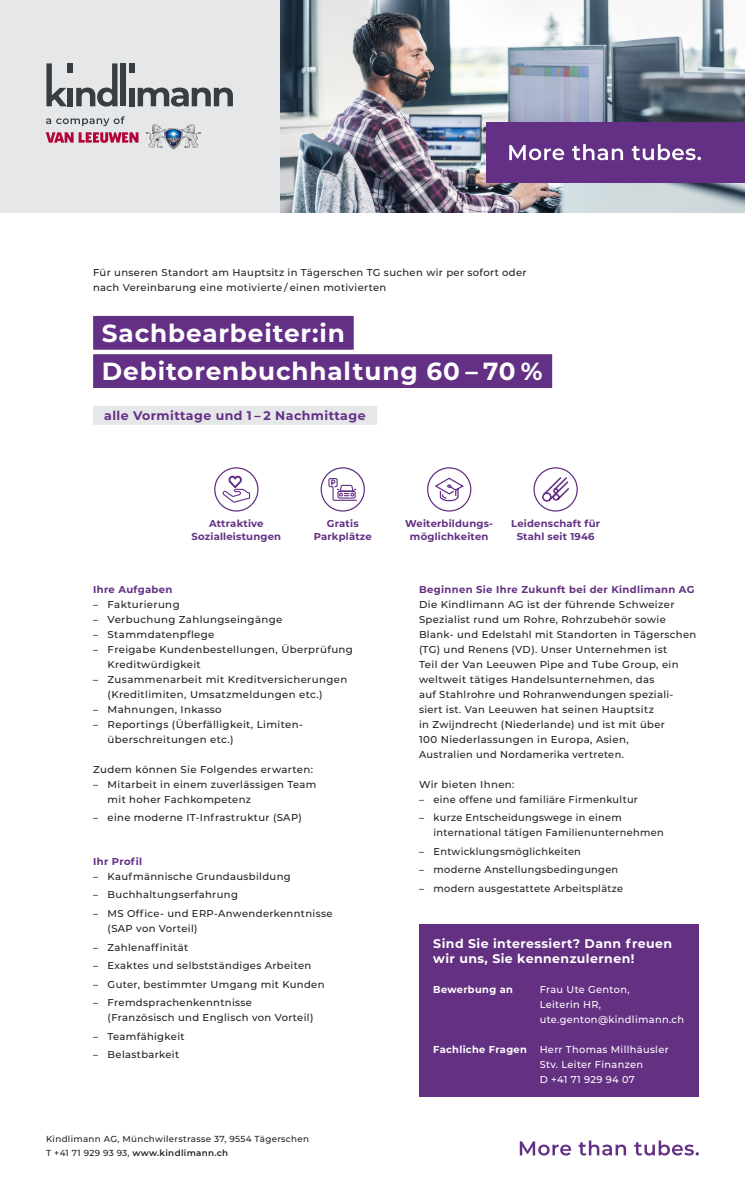
<style>
.page{position:relative;width:745px;height:1188px;background:#fff}
.page>*{position:absolute;margin:0;border:0;box-sizing:border-box;transform-origin:0 0}
.t1{font:700 24.75px "Montserrat";letter-spacing:.035em;color:#fff}
.Info{font:700 12.5px/15px "Montserrat";letter-spacing:.035em;color:#fff}
.t2{font:700 12.5px "Montserrat";letter-spacing:.035em;color:#633085}
.Info-2{font:500 10px/15px "Montserrat";letter-spacing:.035em;color:#231f20}
.Name{font:700 10px/12.5px "Montserrat";letter-spacing:.02em;color:#633085;text-align:center}
.Info-3{font:500 10px/15px "Montserrat";letter-spacing:.035em;color:#fff}
.t3{font:700 10px "Montserrat";letter-spacing:.035em;color:#643082}
.Info-4{font:700 10px "Montserrat";letter-spacing:.035em;color:#fff}
.t4{font:500 8.75px "Montserrat";letter-spacing:.035em;color:#231f20}
.t5{font:600 8.75px "Montserrat";letter-spacing:.035em;color:#231f20}
.s1{font-weight:500}
</style>
<div class="page">
<img style="left:279px;top:0;width:465px;height:213px">
<div style="left:486px;top:122px;width:258px;height:61px;background:#633085"></div>
<svg style="left:509px;top:144px;width:191px;height:16px"></svg>
<div style="left:0;top:0;width:279px;height:213px;background:#e6e7e9"></div>
<svg style="left:46px;top:132px;width:92px;height:11px"></svg>
<svg style="left:46px;top:116px;width:79px;height:10px"></svg>
<svg style="left:46px;top:63px;width:21px;height:43px"></svg>
<div style="left:68px;top:88px;width:5px;height:18px;background:#373e41"></div>
<div style="left:68px;top:63px;width:5px;height:10px;background:#373e41"></div>
<div style="left:129px;top:63px;width:5px;height:10px;background:#373e41"></div>
<svg style="left:76px;top:63px;width:41px;height:43px"></svg>
<div style="left:120px;top:63px;width:6px;height:43px;background:#373e41"></div>
<div style="left:129px;top:88px;width:5px;height:18px;background:#373e41"></div>
<svg style="left:137px;top:88px;width:96px;height:18px"></svg>
<svg style="left:145px;top:124px;width:56px;height:25px"></svg>
<svg style="left:519px;top:1140px;width:179px;height:15px"></svg>
<div style="left:419px;top:924px;width:279px;height:172px;background:#643082"></div>
<div style="left:214px;top:467px;width:44px;height:44px;border:1px solid #633085;border-radius:50%"></div>
<div style="left:427px;top:467px;width:44px;height:44px;border:1px solid #633085;border-radius:50%"></div>
<div style="left:533px;top:467px;width:44px;height:44px;border:1px solid #633085;border-radius:50%"></div>
<div style="left:320px;top:467px;width:45px;height:44px;border:1px solid #633085;border-radius:50%"></div>
<svg style="left:328px;top:478px;width:29px;height:23px"></svg>
<svg style="left:434px;top:477px;width:30px;height:24px"></svg>
<svg style="left:222px;top:475px;width:28px;height:27px"></svg>
<div style="left:93px;top:316px;width:260px;height:33px;background:#633085"></div>
<div style="left:93px;top:354px;width:459px;height:34px;background:#633085"></div>
<div style="left:93px;top:406px;width:284px;height:18px;background:#e6e7e9"></div>
<svg style="left:542px;top:477px;width:27px;height:25px"></svg>
<p class="Info-2" style="left:93px;top:264px;width:435px">Für unseren Standort am Hauptsitz in Tägerschen TG suchen wir per sofort oder nach Vereinbarung eine motivierte / einen motivierten</p>
<p class="t1" style="left:102px;top:315px;width:244px">Sachbearbeiter:in</p>
<p class="t1" style="left:102px;top:353px;width:442px">Debitorenbuchhaltung 60 – 70 %</p>
<p class="t2" style="left:104px;top:406px;width:263px">alle Vormittage und 1 – 2 Nachmittage</p>
<p class="Name" style="left:209px;top:517px;width:56px">Attraktive</p>
<p class="Name" style="left:191px;top:529px;width:91px">Sozialleistungen</p>
<p class="Name" style="left:326px;top:517px;width:33px">Gratis</p>
<p class="Name" style="left:313px;top:529px;width:60px">Parkplätze</p>
<p class="Name" style="left:405px;top:517px;width:89px">Weiterbildungs&shy;möglichkeiten</p>
<p class="Name" style="left:511px;top:517px;width:90px">Leidenschaft für<br>Stahl seit 1946</p>
<p class="Name" style="left:93px;top:582px;width:81px">Ihre Aufgaben</p>
<p class="Info-2" style="left:93px;top:596px;width:88px">– Fakturierung</p>
<p class="Info-2" style="left:93px;top:611px;width:191px">– Verbuchung Zahlungseingänge</p>
<p class="Info-2" style="left:93px;top:626px;width:123px">– Stammdatenpflege</p>
<p class="Info-2" style="left:107px;top:641px;width:247px;text-indent:-14px">– Freigabe Kundenbestellungen, Überprüfung<br>Kreditwürdigkeit</p>
<p class="Info-2" style="left:107px;top:671px;width:241px;text-indent:-14px">– Zusammenarbeit mit Kreditversicherungen (Kreditlimiten, Umsatzmeldungen etc.)</p>
<p class="Info-2" style="left:93px;top:701px;width:130px">– Mahnungen, Inkasso</p>
<p class="Info-2" style="left:107px;top:716px;width:197px;text-indent:-14px">– Reportings (Überfälligkeit, Limiten&shy;überschreitungen etc.)</p>
<p class="Info-2" style="left:93px;top:761px;width:221px">Zudem können Sie Folgendes erwarten:</p>
<p class="Info-2" style="left:107px;top:776px;width:210px;text-indent:-14px">– Mitarbeit in einem zuverlässigen Team mit hoher Fachkompetenz</p>
<p class="Info-2" style="left:93px;top:809px;width:210px">– eine moderne IT-Infrastruktur (SAP)</p>
<p class="Name" style="left:93px;top:854px;width:51px">Ihr Profil</p>
<p class="Info-2" style="left:93px;top:868px;width:199px">– Kaufmännische Grundausbildung</p>
<p class="Info-2" style="left:93px;top:886px;width:146px">– Buchhaltungserfahrung</p>
<p class="Info-2" style="left:107px;top:905px;width:226px;text-indent:-14px">– MS Office- und ERP-Anwenderkenntnisse (SAP von Vorteil)</p>
<p class="Info-2" style="left:93px;top:938px;width:96px">– Zahlenaffinität</p>
<p class="Info-2" style="left:93px;top:957px;width:219px">– Exaktes und selbstständiges Arbeiten</p>
<p class="Info-2" style="left:93px;top:975px;width:233px">– Guter, bestimmter Umgang mit Kunden</p>
<p class="Info-2" style="left:107px;top:994px;width:207px;text-indent:-14px">– Fremdsprachenkenntnisse (Französisch und Englisch von Vorteil)</p>
<p class="Info-2" style="left:93px;top:1027px;width:93px">– Teamfähigkeit</p>
<p class="Info-2" style="left:93px;top:1046px;width:88px">– Belastbarkeit</p>
<p class="t3" style="left:419px;top:581px;width:277px">Beginnen Sie Ihre Zukunft bei der Kindlimann AG</p>
<p class="Info-2" style="left:419px;top:596px;width:279px">Die Kindlimann AG ist der führende Schweizer Spezialist rund um Rohre, Rohrzubehör sowie Blank- und Edelstahl mit Standorten in Tägerschen (TG) und Renens (VD). Unser Unternehmen ist<br>Teil der Van Leeuwen Pipe and Tube Group, ein weltweit tätiges Handelsunternehmen, das<br>auf Stahlrohre und Rohranwendungen speziali&shy;siert ist. Van Leeuwen hat seinen Hauptsitz<br>in Zwijndrecht (Niederlande) und ist mit über<br>100 Niederlassungen in Europa, Asien,<br>Australien und Nordamerika vertreten.</p>
<p class="Info-2" style="left:419px;top:776px;width:97px">Wir bieten Ihnen:</p>
<p class="Info-2" style="left:419px;top:791px;width:220px">– eine offene und familiäre Firmenkultur</p>
<p class="Info-2" style="left:433px;top:809px;width:231px;text-indent:-14px">– kurze Entscheidungswege in einem international tätigen Familienunternehmen</p>
<p class="Info-2" style="left:419px;top:843px;width:163px">– Entwicklungsmöglichkeiten</p>
<p class="Info-2" style="left:419px;top:861px;width:201px">– moderne Anstellungsbedingungen</p>
<p class="Info-2" style="left:419px;top:880px;width:205px">– modern ausgestattete Arbeitsplätze</p>
<p class="Info" style="left:433px;top:934px;width:240px">Sind Sie interessiert? Dann freuen wir uns, Sie kennenzulernen!</p>
<p class="Info-4" style="left:433px;top:981px;width:81px">Bewerbung an</p>
<p class="Info-3" style="left:539px;top:980px;width:146px">Frau Ute Genton,<br>Leiterin HR, ute.genton@kindlimann.ch</p>
<p class="Info-4" style="left:433px;top:1041px;width:95px">Fachliche Fragen</p>
<p class="Info-3" style="left:539px;top:1040px;width:130px">Herr Thomas Millhäusler</p>
<p class="Info-3" style="left:539px;top:1055px;width:105px">Stv. Leiter Finanzen</p>
<p class="Info-3" style="left:539px;top:1070px;width:97px">D +41 71 929 94 07</p>
<p class="t4" style="left:46px;top:1132px;width:264px">Kindlimann AG, Münchwilerstrasse 37, 9554 Tägerschen</p>
<p class="t5" style="left:46px;top:1145px;width:183px"><span class="s1">T +41 71 929 93 93,</span> www.kindlimann.ch</p>
</div>
